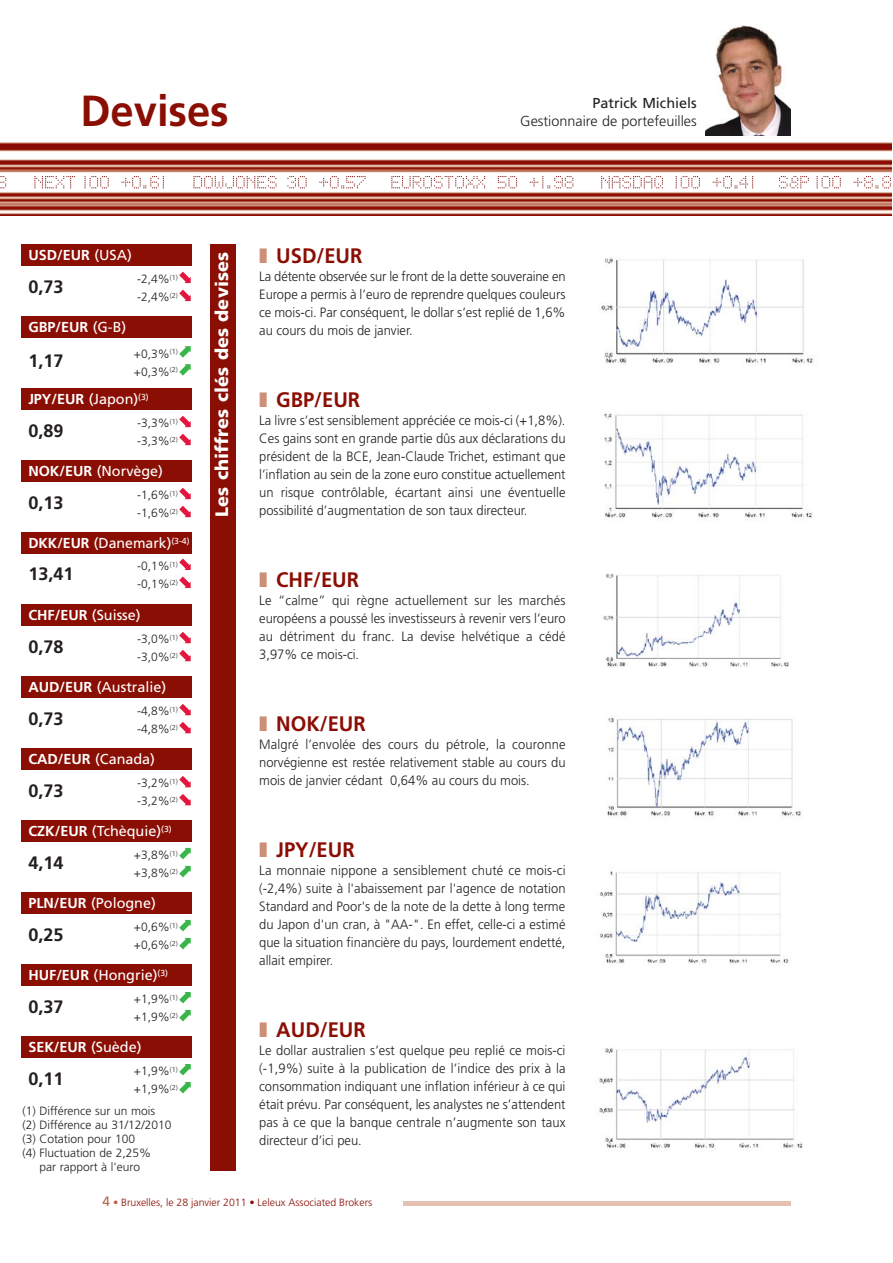
<style>
.page{position:relative;width:893px;height:1263px;background:#fff}
.page>*{position:absolute;margin:0;border:0;box-sizing:border-box;transform-origin:0 0}
.t1{font:700 43.5px "Frutiger";color:#8b0e04;scale:.96 1}
.t2{font:700 21px "Frutiger";color:#8b0e04;scale:.96 1}
.t3{font:700 18px "Frutiger";color:#231f20}
.t4{font:900 18px "Frutiger";letter-spacing:.01em;color:#fff}
.t5{font:14.4px "Frutiger";color:#fff}
.t6{font:700 14.4px "Frutiger";color:#fff}
.t7{font:300 14.4px "Frutiger";color:#231f20}
.t8{font:14.4px "Frutiger";color:#231f20}
.t9{font:300 13.5px/18px "Frutiger";color:#231f20;text-align:justify;scale:.96 1}
.t10{font:300 12px/18px "Frutiger";color:#231f20}
.t11{font:300 10.5px "Frutiger";color:#8b0e04}
.s1{font-weight:400}
.s2{font-weight:700}
.s3{color:#cd8f78}
.s4{font-weight:400;font-size:13.5px;color:#b6644b}
.s5{color:#b6644b}
</style>
<div class="page">
<hr style="left:101px;top:1201px;width:689px;height:4px;background:#e4c1b1">
<div style="left:101px;top:1194px;width:301px;height:24px;background:#fff"></div>
<img style="left:0;top:143px;width:891px;height:72px">
<svg style="left:34px;top:176px;width:41px;height:12px"></svg>
<svg style="left:84px;top:176px;width:25px;height:12px"></svg>
<svg style="left:121px;top:176px;width:43px;height:12px"></svg>
<svg style="left:193px;top:176px;width:84px;height:12px"></svg>
<svg style="left:287px;top:176px;width:20px;height:12px"></svg>
<svg style="left:319px;top:176px;width:46px;height:12px"></svg>
<svg style="left:391px;top:176px;width:94px;height:12px"></svg>
<svg style="left:497px;top:176px;width:20px;height:12px"></svg>
<svg style="left:529px;top:176px;width:44px;height:12px"></svg>
<svg style="left:601px;top:176px;width:62px;height:12px"></svg>
<svg style="left:675px;top:176px;width:25px;height:12px"></svg>
<svg style="left:712px;top:176px;width:41px;height:12px"></svg>
<svg style="left:778px;top:176px;width:31px;height:12px"></svg>
<svg style="left:816px;top:176px;width:24px;height:12px"></svg>
<svg style="left:853px;top:176px;width:38px;height:12px"></svg>
<svg style="left:0;top:176px;width:6px;height:12px"></svg>
<div style="left:21px;top:244px;width:170px;height:21px;background:#8b0e04"></div>
<div style="left:21px;top:316px;width:170px;height:21px;background:#8b0e04"></div>
<div style="left:21px;top:388px;width:170px;height:21px;background:#8b0e04"></div>
<div style="left:21px;top:460px;width:170px;height:21px;background:#8b0e04"></div>
<div style="left:21px;top:532px;width:170px;height:22px;background:#8b0e04"></div>
<div style="left:21px;top:604px;width:170px;height:22px;background:#8b0e04"></div>
<div style="left:21px;top:676px;width:170px;height:22px;background:#8b0e04"></div>
<div style="left:21px;top:748px;width:170px;height:22px;background:#8b0e04"></div>
<div style="left:21px;top:820px;width:170px;height:22px;background:#8b0e04"></div>
<div style="left:21px;top:892px;width:170px;height:22px;background:#8b0e04"></div>
<div style="left:21px;top:964px;width:170px;height:22px;background:#8b0e04"></div>
<div style="left:21px;top:1037px;width:170px;height:21px;background:#8b0e04"></div>
<div style="left:210px;top:244px;width:25px;height:927px;background:#8b0e04"></div>
<img style="left:705px;top:25px;width:85px;height:110px">
<img style="left:601px;top:258px;width:212px;height:106px">
<img style="left:604px;top:413px;width:208px;height:106px">
<img style="left:603px;top:573px;width:186px;height:94px">
<img style="left:607px;top:717px;width:195px;height:101px">
<img style="left:599px;top:871px;width:190px;height:94px">
<img style="left:599px;top:1048px;width:204px;height:100px">
<svg style="left:179px;top:290px;width:12px;height:11px"></svg>
<svg style="left:179px;top:272px;width:12px;height:11px"></svg>
<svg style="left:179px;top:346px;width:12px;height:12px"></svg>
<svg style="left:179px;top:364px;width:12px;height:12px"></svg>
<svg style="left:179px;top:434px;width:12px;height:11px"></svg>
<svg style="left:179px;top:416px;width:12px;height:11px"></svg>
<svg style="left:179px;top:506px;width:12px;height:11px"></svg>
<svg style="left:179px;top:488px;width:12px;height:11px"></svg>
<svg style="left:179px;top:559px;width:12px;height:11px"></svg>
<svg style="left:179px;top:577px;width:12px;height:11px"></svg>
<svg style="left:179px;top:650px;width:12px;height:11px"></svg>
<svg style="left:179px;top:632px;width:12px;height:11px"></svg>
<svg style="left:179px;top:722px;width:12px;height:11px"></svg>
<svg style="left:179px;top:704px;width:12px;height:11px"></svg>
<svg style="left:179px;top:794px;width:12px;height:11px"></svg>
<svg style="left:179px;top:776px;width:12px;height:11px"></svg>
<svg style="left:179px;top:848px;width:12px;height:11px"></svg>
<svg style="left:179px;top:866px;width:12px;height:11px"></svg>
<svg style="left:179px;top:920px;width:12px;height:11px"></svg>
<svg style="left:179px;top:938px;width:12px;height:11px"></svg>
<svg style="left:179px;top:1010px;width:12px;height:11px"></svg>
<svg style="left:179px;top:992px;width:12px;height:11px"></svg>
<svg style="left:179px;top:1064px;width:12px;height:11px"></svg>
<svg style="left:179px;top:1082px;width:12px;height:11px"></svg>
<h1 class="t1" style="left:80px;top:93px;width:156px">Devises</h1>
<p class="t8" style="left:592px;top:97px;width:106px">Patrick Michiels</p>
<p class="t7" style="left:520px;top:115px;width:178px">Gestionnaire de portefeuilles</p>
<p class="t6" style="left:28px;top:249px;width:105px">USD/EUR <span class="s1">(USA)</span></p>
<h3 class="t3" style="left:28px;top:279px;width:36px">0,73</h3>
<p class="t10" style="left:137px;top:271px;width:42px">-2,4%<sup>(1) </sup>-2,4%<sup>(2)</sup></p>
<p class="t6" style="left:28px;top:321px;width:99px">GBP/EUR <span class="s1">(G-B)</span></p>
<h3 class="t3" style="left:28px;top:354px;width:36px">1,17</h3>
<p class="t10" style="left:134px;top:345px;width:45px">+0,3%<sup>(1) </sup>+0,3%<sup>(2)</sup></p>
<p class="t6" style="left:28px;top:393px;width:122px">JPY/EUR <span class="s1">(Japon)</span><sup>(3)</sup></p>
<h3 class="t3" style="left:28px;top:423px;width:36px">0,89</h3>
<p class="t10" style="left:137px;top:415px;width:42px">-3,3%<sup>(1) </sup>-3,3%<sup>(2)</sup></p>
<p class="t5" style="left:28px;top:465px;width:136px"><span class="s2">NOK/EUR</span> (Norvège)</p>
<h3 class="t3" style="left:28px;top:495px;width:36px">0,13</h3>
<p class="t10" style="left:137px;top:487px;width:42px">-1,6%<sup>(1) </sup>-1,6%<sup>(2)</sup></p>
<p class="t5" style="left:28px;top:537px;width:163px"><span class="s2">DKK/EUR</span> (Danemark)<sup>(3-4)</sup></p>
<h3 class="t3" style="left:28px;top:566px;width:46px">13,41</h3>
<p class="t10" style="left:137px;top:558px;width:42px">-0,1%<sup>(1) </sup>-0,1%<sup>(2)</sup></p>
<p class="t5" style="left:28px;top:609px;width:114px"><span class="s2">CHF/EUR</span> (Suisse)</p>
<h3 class="t3" style="left:28px;top:639px;width:36px">0,78</h3>
<p class="t10" style="left:137px;top:631px;width:42px">-3,0%<sup>(1) </sup>-3,0%<sup>(2)</sup></p>
<p class="t5" style="left:28px;top:681px;width:139px"><span class="s2">AUD/EUR</span> (Australie)</p>
<h3 class="t3" style="left:28px;top:711px;width:36px">0,73</h3>
<p class="t10" style="left:137px;top:703px;width:42px">-4,8%<sup>(1) </sup>-4,8%<sup>(2)</sup></p>
<p class="t5" style="left:28px;top:753px;width:128px"><span class="s2">CAD/EUR</span> (Canada)</p>
<h3 class="t3" style="left:28px;top:783px;width:36px">0,73</h3>
<p class="t10" style="left:137px;top:775px;width:42px">-3,2%<sup>(1) </sup>-3,2%<sup>(2)</sup></p>
<p class="t5" style="left:28px;top:825px;width:145px"><span class="s2">CZK/EUR</span> (Tchèquie)<sup>(3)</sup></p>
<h3 class="t3" style="left:28px;top:855px;width:36px">4,14</h3>
<p class="t10" style="left:134px;top:847px;width:45px">+3,8%<sup>(1) </sup>+3,8%<sup>(2)</sup></p>
<p class="t5" style="left:28px;top:897px;width:129px"><span class="s2">PLN/EUR</span> (Pologne)</p>
<h3 class="t3" style="left:28px;top:927px;width:36px">0,25</h3>
<p class="t10" style="left:134px;top:919px;width:45px">+0,6%<sup>(1) </sup>+0,6%<sup>(2)</sup></p>
<p class="t5" style="left:28px;top:969px;width:141px"><span class="s2">HUF/EUR</span> (Hongrie)<sup>(3)</sup></p>
<h3 class="t3" style="left:28px;top:999px;width:36px">0,37</h3>
<p class="t10" style="left:134px;top:991px;width:45px">+1,9%<sup>(1) </sup>+1,9%<sup>(2)</sup></p>
<p class="t6" style="left:28px;top:1041px;width:115px">SEK/EUR <span class="s1">(Suède)</span></p>
<h3 class="t3" style="left:28px;top:1071px;width:36px">0,11</h3>
<p class="t10" style="left:134px;top:1063px;width:45px">+1,9%<sup>(1) </sup>+1,9%<sup>(2)</sup></p>
<p class="t10" style="left:22px;top:1103px;width:134px">(1) Différence sur un mois</p>
<p class="t10" style="left:22px;top:1117px;width:151px">(2) Différence au 31/12/2010</p>
<p class="t10" style="left:22px;top:1131px;width:114px">(3) Cotation pour 100</p>
<p class="t10" style="left:22px;top:1145px;width:130px">(4) Fluctuation de 2,25%</p>
<p class="t10" style="left:39px;top:1158px;width:102px">par rapport à l'euro</p>
<h3 class="t4" style="left:215px;top:517px;width:267px;rotate:-90deg">Les chiffres clés des devises</h3>
<h2 class="t2" style="left:259px;top:247px;width:109px"><span class="s3">❚</span> USD/EUR</h2>
<p class="t9" style="left:259px;top:269px;width:320px">La détente observée sur le front de la dette souveraine en Europe a permis à l’euro de reprendre quelques couleurs ce mois-ci. Par conséquent, le dollar s’est replié de 1,6% au cours du mois de janvier.</p>
<h2 class="t2" style="left:259px;top:391px;width:107px"><span class="s3">❚</span> GBP/EUR</h2>
<p class="t9" style="left:259px;top:413px;width:320px">La livre s’est sensiblement appréciée ce mois-ci (+1,8%).<br>Ces gains sont en grande partie dûs aux déclarations du président de la BCE, Jean-Claude Trichet, estimant que l’inflation au sein de la zone euro constitue actuellement un risque contrôlable, écartant ainsi une éventuelle possibilité d’augmentation de son taux directeur.</p>
<h2 class="t2" style="left:259px;top:571px;width:105px"><span class="s3">❚</span> CHF/EUR</h2>
<p class="t9" style="left:259px;top:593px;width:320px">Le “calme” qui règne actuellement sur les marchés européens a poussé les investisseurs à revenir vers l’euro au détriment du franc. La devise helvétique a cédé 3,97% ce mois-ci.</p>
<h2 class="t2" style="left:259px;top:715px;width:113px"><span class="s3">❚</span> NOK/EUR</h2>
<p class="t9" style="left:259px;top:737px;width:320px">Malgré l’envolée des cours du pétrole, la couronne norvégienne est restée relativement stable au cours du mois de janvier cédant 0,64% au cours du mois.</p>
<h2 class="t2" style="left:259px;top:841px;width:101px"><span class="s3">❚</span> JPY/EUR</h2>
<p class="t9" style="left:259px;top:863px;width:320px">La monnaie nippone a sensiblement chuté ce mois-ci (-2,4%) suite à l'abaissement par l'agence de notation Standard and Poor's de la note de la dette à long terme du Japon d'un cran, à "AA-". En effet, celle-ci a estimé que la situation financière du pays, lourdement endetté, allait empirer.</p>
<h2 class="t2" style="left:259px;top:1021px;width:113px"><span class="s3">❚</span> AUD/EUR</h2>
<p class="t9" style="left:259px;top:1043px;width:320px">Le dollar australien s’est quelque peu replié ce mois-ci (-1,9%) suite à la publication de l’indice des prix à la consommation indiquant une inflation inférieur à ce qui était prévu. Par conséquent, les analystes ne s’attendent pas à ce que la banque centrale n’augmente son taux directeur d’ici peu.</p>
<p class="t11" style="left:103px;top:1198px;width:271px"><span class="s4">4</span> <span class="s5">•</span> Bruxelles, le 28 janvier 2011 • Leleux Associated Brokers</p>
</div>
